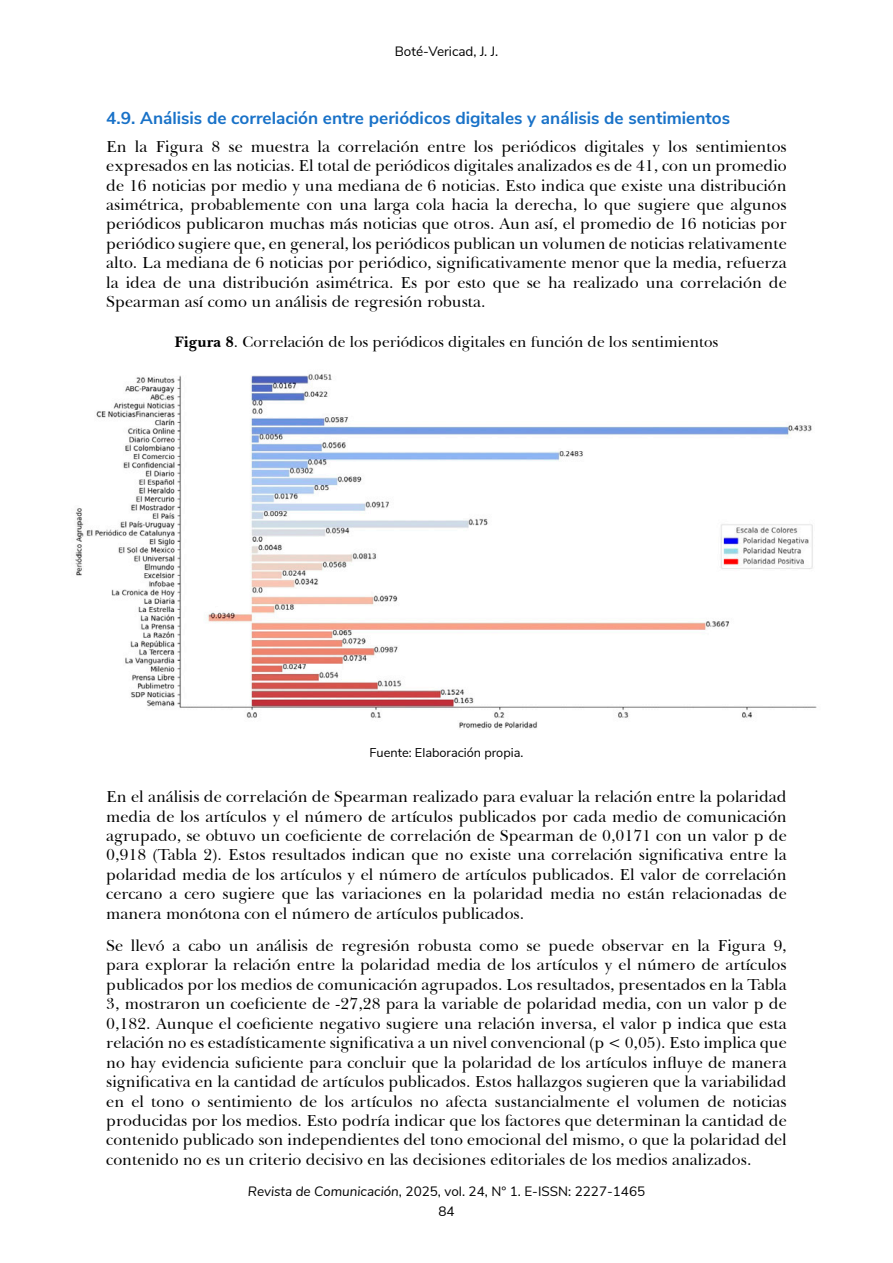
<style>
.page{position:relative;width:893px;height:1263px;background:#fff}
.page>*{position:absolute;margin:0;border:0;box-sizing:border-box;transform-origin:0 0}
.Subtítulo_2{font:700 17.25px "Nunito Sans";color:#1972c8}
.Texto{font:16.2px/19.5px "Baskerville BT";color:#000;text-align:justify}
.Tabla-título{font:15.45px "Baskerville BT";color:#000}
.t1{font:13.5px/20.4px "Nunito Sans";color:#000;text-align:center}
.Tabla-pie{font:12.75px "Nunito Sans";color:#000}
.s1{font-weight:700}
.s2{font-style:italic}
</style>
<div class="page">
<img style="left:75px;top:374px;width:742px;height:355px">
<p class="t1" style="left:395px;top:40px;width:105px">Boté-Vericad, J. J.</p>
<p class="Subtítulo_2" style="left:106px;top:105px;width:625px">4.9. Análisis de correlación entre periódicos digitales y análisis de sentimientos</p>
<p class="Texto" style="left:106px;top:136px;width:682px">En la Figura 8 se muestra la correlación entre los periódicos digitales y los sentimientos expresados en las noticias. El total de periódicos digitales analizados es de 41, con un promedio de 16 noticias por medio y una mediana de 6 noticias. Esto indica que existe una distribución asimétrica, probablemente con una larga cola hacia la derecha, lo que sugiere que algunos periódicos publicaron muchas más noticias que otros. Aun así, el promedio de 16 noticias por periódico sugiere que, en general, los periódicos publican un volumen de noticias relativamente alto. La mediana de 6 noticias por periódico, significativamente menor que la media, refuerza la idea de una distribución asimétrica. Es por esto que se ha realizado una correlación de Spearman así como un análisis de regresión robusta.</p>
<p class="Tabla-título" style="left:175px;top:331px;width:545px"><span class="s1">Figura 8</span>. Correlación de los periódicos digitales en función de los sentimientos</p>
<p class="Tabla-pie" style="left:370px;top:743px;width:155px">Fuente: Elaboración propia.</p>
<p class="Texto" style="left:106px;top:786px;width:682px">En el análisis de correlación de Spearman realizado para evaluar la relación entre la polaridad media de los artículos y el número de artículos publicados por cada medio de comunicación agrupado, se obtuvo un coeficiente de correlación de Spearman de 0,0171 con un valor p de 0,918 (Tabla 2). Estos resultados indican que no existe una correlación significativa entre la polaridad media de los artículos y el número de artículos publicados. El valor de correlación cercano a cero sugiere que las variaciones en la polaridad media no están relacionadas de manera monótona con el número de artículos publicados.</p>
<p class="Texto" style="left:106px;top:935px;width:682px">Se llevó a cabo un análisis de regresión robusta como se puede observar en la Figura 9, para explorar la relación entre la polaridad media de los artículos y el número de artículos publicados por los medios de comunicación agrupados. Los resultados, presentados en la Tabla 3, mostraron un coeficiente de -27,28 para la variable de polaridad media, con un valor p de 0,182. Aunque el coeficiente negativo sugiere una relación inversa, el valor p indica que esta relación no es estadísticamente significativa a un nivel convencional (p &lt; 0,05). Esto implica que no hay evidencia suficiente para concluir que la polaridad de los artículos influye de manera significativa en la cantidad de artículos publicados. Estos hallazgos sugieren que la variabilidad en el tono o sentimiento de los artículos no afecta sustancialmente el volumen de noticias producidas por los medios. Esto podría indicar que los factores que determinan la cantidad de contenido publicado son independientes del tono emocional del mismo, o que la polaridad del contenido no es un criterio decisivo en las decisiones editoriales de los medios analizados.</p>
<p class="t1" style="left:248px;top:1180px;width:399px"><span class="s2">Revista de Comunicación</span>, 2025, vol. 24, N° 1. E-ISSN: 2227-1465<br>84</p>
</div>
